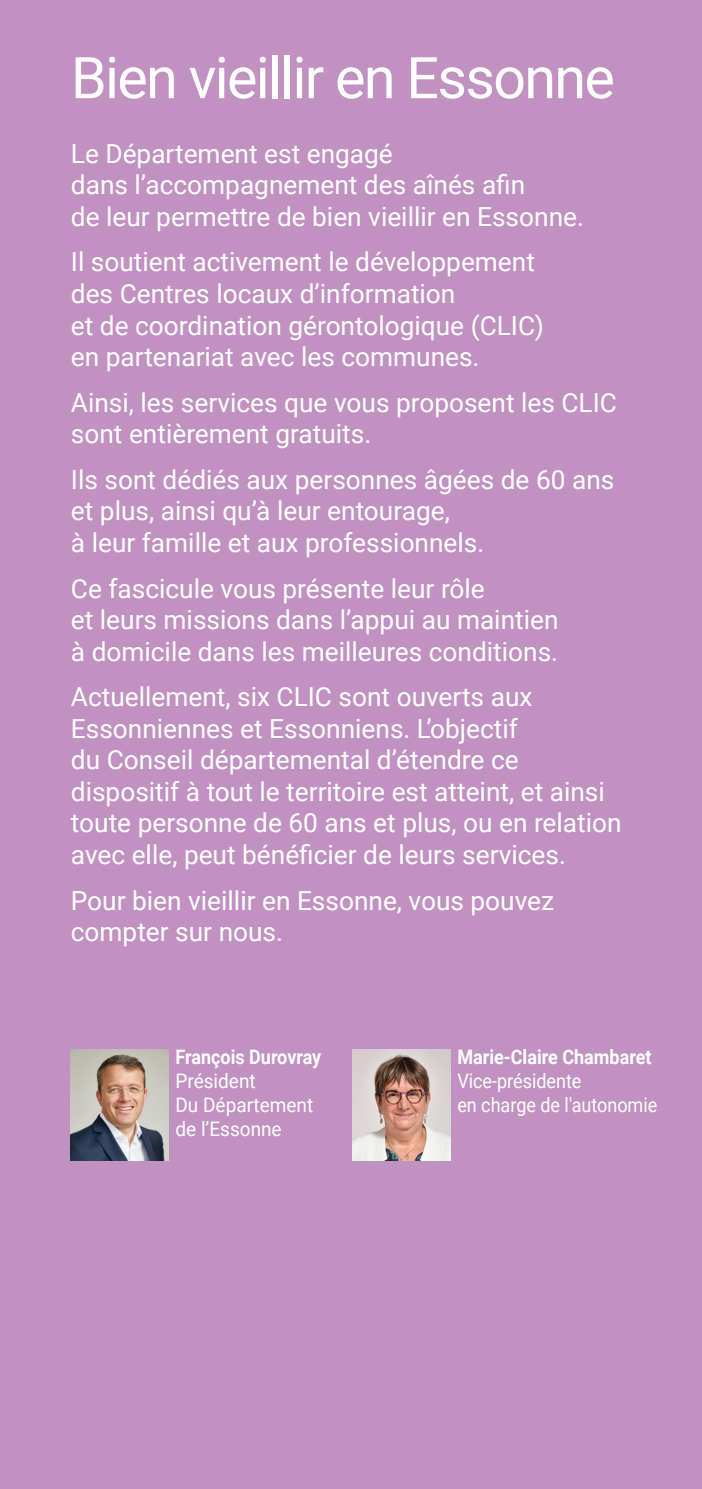
<style>
.page{position:relative;width:702px;height:1489px;background:#fff}
.page>*{position:absolute;margin:0;border:0;box-sizing:border-box;transform-origin:0 0}
.t1{font:57.5px "Roboto";letter-spacing:-.03em;color:#fff}
.t2{font:26.25px/31.5px "Roboto";color:#fff}
.t3{font:700 20px "Roboto";color:#fff;scale:.9 1}
.t4{font:20px/24px "Roboto";color:#fff;scale:.9 1}
.t5{font:20px/24px "Roboto";color:#fff;scale:.95 1}
</style>
<div class="page">
<div style="left:0;top:0;width:702px;height:1488px;background:#c091c1"></div>
<img style="left:71px;top:1049px;width:97px;height:111px">
<img style="left:353px;top:1049px;width:97px;height:111px">
<p class="t1" style="left:71px;top:37px;width:545px">Bien vieillir en Essonne</p>
<p class="t2" style="left:71px;top:137px;width:514px">Le Département est engagé<br>dans l’accompagnement des aînés afin<br>de leur permettre de bien vieillir en Essonne.</p>
<p class="t2" style="left:71px;top:245px;width:474px">Il soutient activement le développement des Centres locaux d’information<br>et de coordination gérontologique (CLIC) en partenariat avec les communes.</p>
<p class="t2" style="left:71px;top:385px;width:547px">Ainsi, les services que vous proposent les CLIC sont entièrement gratuits.</p>
<p class="t2" style="left:71px;top:463px;width:545px">Ils sont dédiés aux personnes âgées de 60 ans et plus, ainsi qu’à leur entourage,<br>à leur famille et aux professionnels.</p>
<p class="t2" style="left:71px;top:571px;width:489px">Ce fascicule vous présente leur rôle<br>et leurs missions dans l’appui au maintien à domicile dans les meilleures conditions.</p>
<p class="t2" style="left:71px;top:680px;width:552px">Actuellement, six CLIC sont ouverts aux Essonniennes et Essonniens. L’objectif<br>du Conseil départemental d’étendre ce dispositif à tout le territoire est atteint, et ainsi toute personne de 60 ans et plus, ou en relation avec elle, peut bénéficier de leurs services.</p>
<p class="t2" style="left:71px;top:883px;width:485px">Pour bien vieillir en Essonne, vous pouvez compter sur nous.</p>
<p class="t3" style="left:175px;top:1043px;width:163px">François Durovray</p>
<p class="t5" style="left:175px;top:1068px;width:147px">Président<br>Du Département</p>
<p class="t5" style="left:175px;top:1116px;width:113px">de l’Essonne</p>
<p class="t3" style="left:457px;top:1043px;width:217px">Marie-Claire Chambaret</p>
<p class="t4" style="left:457px;top:1068px;width:224px">Vice-présidente<br>en charge de l'autonomie</p>
</div>
